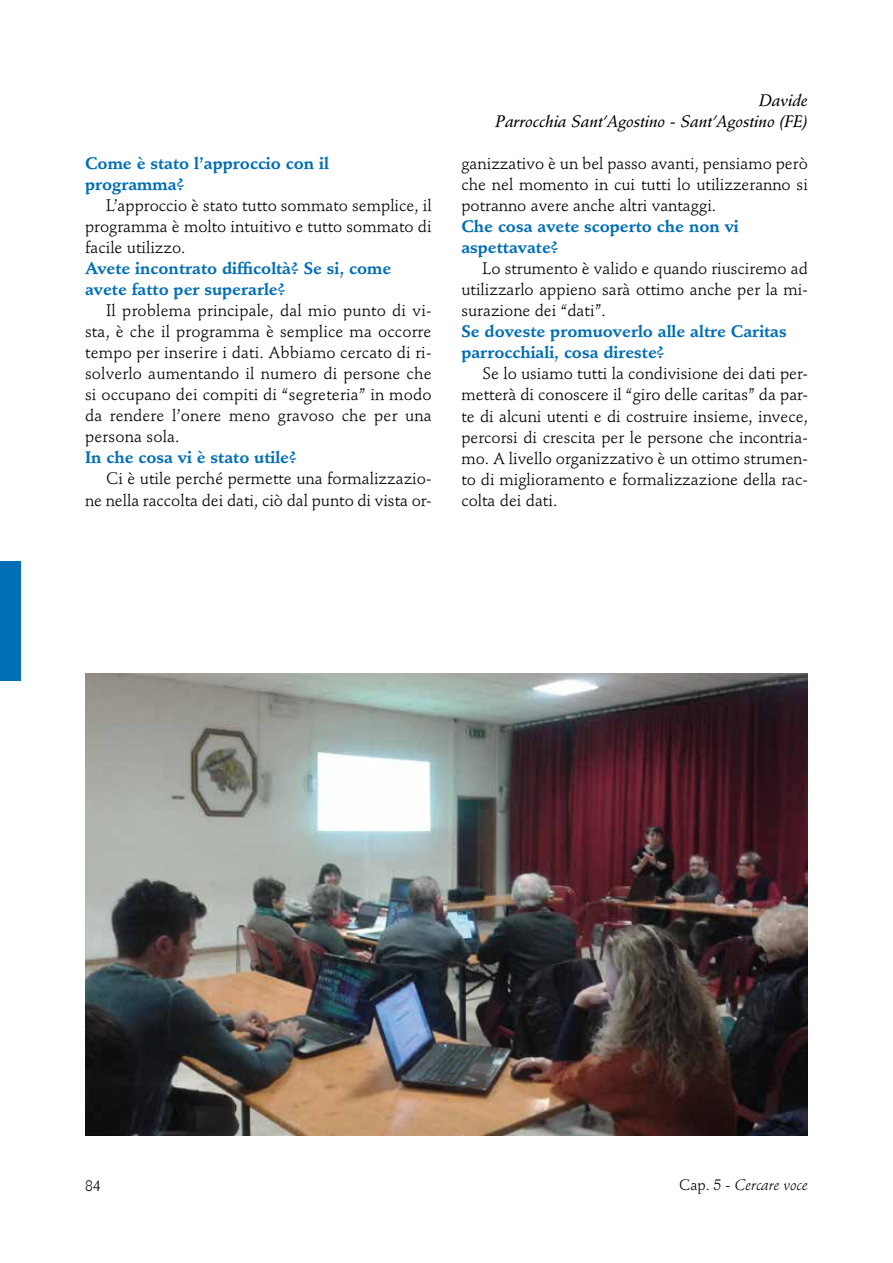
<style>
.page{position:relative;width:893px;height:1263px;background:#fff}
.page>*{position:absolute;margin:0;border:0;box-sizing:border-box;transform-origin:0 0}
.t1{font:16.5px/21px "Stempel Schneidler Std";color:#000;text-align:justify}
.t2{font:700 16.5px/21px "Stempel Schneidler Std";color:#006eb7}
.t3{font:16.5px/21px "Stempel Schneidler Std Med It";color:#000;text-align:right}
.t4{font:italic 15px "Stempel Schneidler Std";color:#000}
.t5{font:15px "Stempel Schneidler Std";color:#000}
.s1{font-style:normal}
</style>
<div class="page">
<div style="left:0;top:561px;width:21px;height:119px;background:#006eb7"></div>
<img style="left:85px;top:673px;width:723px;height:463px">
<p class="t2" style="left:85px;top:153px;width:245px">Come è stato l’approccio con il programma?</p>
<p class="t1" style="left:85px;top:195px;width:348px;text-indent:21px">L’approccio è stato tutto sommato semplice, il programma è molto intuitivo e tutto sommato di facile utilizzo.</p>
<p class="t2" style="left:85px;top:258px;width:308px">Avete incontrato difficoltà? Se si, come avete fatto per superarle?</p>
<p class="t1" style="left:85px;top:300px;width:348px;text-indent:21px">Il problema principale, dal mio punto di vi&shy;sta, è che il programma è semplice ma occorre tempo per inserire i dati. Abbiamo cercato di ri&shy;solverlo aumentando il numero di persone che si occupano dei compiti di “segreteria” in modo da rendere l’onere meno gravoso che per una persona sola.</p>
<p class="t2" style="left:85px;top:447px;width:213px">In che cosa vi è stato utile?</p>
<p class="t1" style="left:85px;top:469px;width:348px;text-align:right">Ci è utile perché permette una formalizzazio-<br>ne nella raccolta dei dati, ciò dal punto di vista or-</p>
<p class="t3" style="left:496px;top:90px;width:314px">Davide<br>Parrocchia Sant’Agostino - Sant’Agostino (FE)</p>
<p class="t1" style="left:461px;top:153px;width:348px">ganizzativo è un bel passo avanti, pensiamo però che nel momento in cui tutti lo utilizzeranno si potranno avere anche altri vantaggi.</p>
<p class="t2" style="left:461px;top:216px;width:279px">Che cosa avete scoperto che non vi aspettavate?</p>
<p class="t1" style="left:461px;top:258px;width:348px;text-indent:21px">Lo strumento è valido e quando riusciremo ad utilizzarlo appieno sarà ottimo anche per la mi&shy;surazione dei “dati”.</p>
<p class="t2" style="left:461px;top:321px;width:327px">Se doveste promuoverlo alle altre Caritas parrocchiali, cosa direste?</p>
<p class="t1" style="left:461px;top:364px;width:348px;text-indent:21px">Se lo usiamo tutti la condivisione dei dati per&shy;metterà di conoscere il “giro delle caritas” da par&shy;te di alcuni utenti e di costruire insieme, invece, percorsi di crescita per le persone che incontria&shy;mo. A livello organizzativo è un ottimo strumen&shy;to di miglioramento e formalizzazione della rac&shy;colta dei dati.</p>
<p class="t5" style="left:85px;top:1177px;width:17px">84</p>
<p class="t4" style="left:679px;top:1176px;width:130px"><span class="s1">Cap. 5 -</span> Cercare voce</p>
</div>
